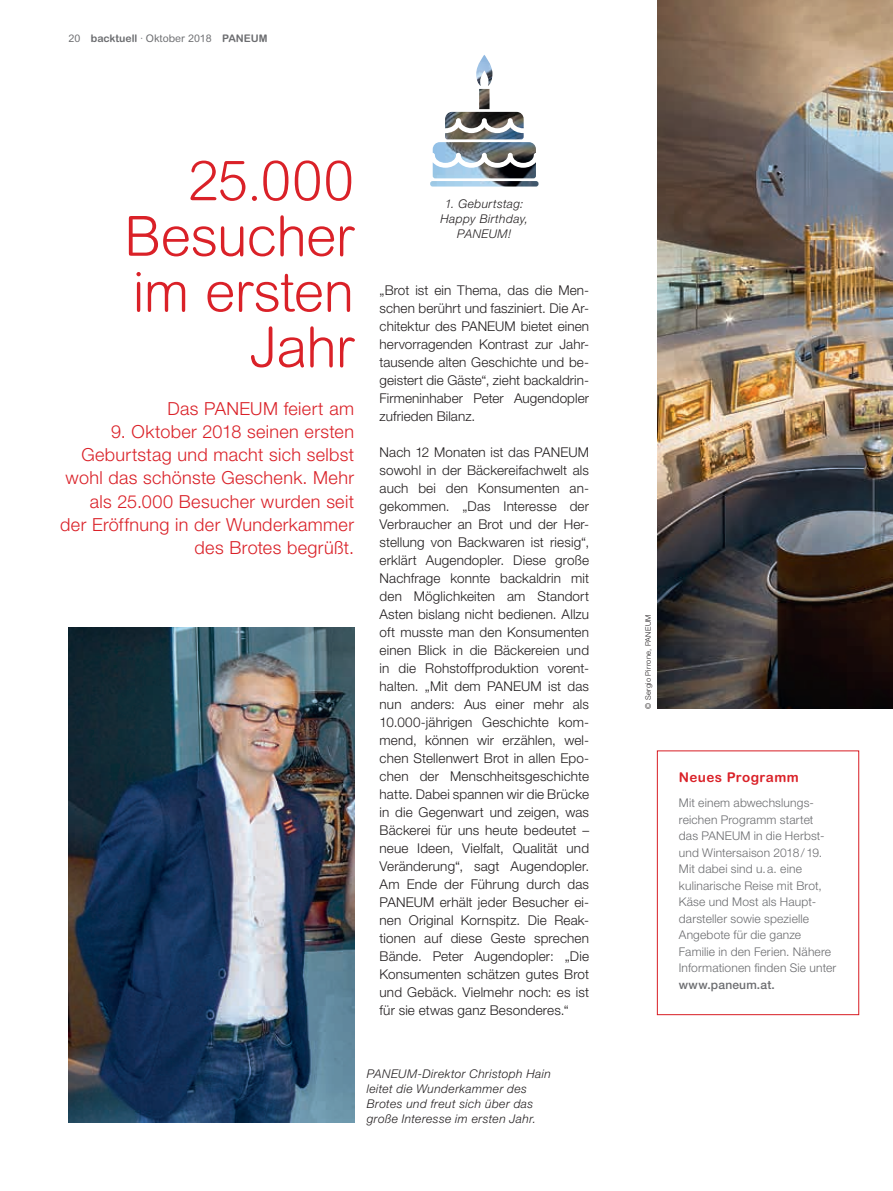
<style>
.page{position:relative;width:893px;height:1191px;background:#fff}
.page>*{position:absolute;margin:0;border:0;box-sizing:border-box;transform-origin:0 0}
.t1{font:300 55.5px/55.5px "Arial Rounded MT Std";letter-spacing:-.02em;color:#da2128;text-align:right}
.t2{font:300 18px/23.2px "Helvetica Neue LT Std";letter-spacing:.02em;color:#da2128;text-align:right}
.t3{font:300 13.5px/18px "Helvetica Neue LT Pro";letter-spacing:.01em;color:#231f20;text-align:justify}
.t4{font:700 13.5px "Arial Rounded MT Std";letter-spacing:.03em;color:#da2128}
.t5{font:300 12px/16.5px "Helvetica Neue LT Pro";letter-spacing:.015em;color:#6c6d70}
.t6{font:italic 300 12px/15px "Helvetica Neue LT Std";letter-spacing:.035em;color:#231f20;text-align:center}
.t7{font:500 12px "Helvetica Neue LT Pro";letter-spacing:.015em;color:#6c6d70}
.t8{font:700 10.5px "Arial Rounded MT Std";color:#6c6d70}
.t9{font:300 7.5px "Helvetica Neue LT Std";letter-spacing:.045em;color:#231f20}
.s1{font-weight:400}
</style>
<div class="page">
<img style="left:657px;top:0;width:236px;height:709px">
<img style="left:430px;top:55px;width:108px;height:131px">
<img style="left:68px;top:627px;width:286px;height:495px">
<div style="left:657px;top:750px;width:202px;height:265px;border:1px solid #d81c23"></div>
<p class="t8" style="left:68px;top:32px;width:201px"><span class="s1">20</span> backtuell <span class="s1">· Oktober 2018</span> PANEUM</p>
<h1 class="t1" style="left:124px;top:153px;width:231px">25.000<br>Besucher im ersten<br>Jahr</h1>
<h2 class="t2" style="left:168px;top:396px;width:188px">Das PANEUM feiert am</h2>
<h2 class="t2" style="left:60px;top:419px;width:295px">9. Oktober 2018 seinen ersten<br>Geburtstag und macht sich selbst wohl das schönste Geschenk. Mehr als 25.000 Besucher wurden seit der Eröffnung in der Wunderkammer des Brotes begrüßt.</h2>
<p class="t6" style="left:440px;top:196px;width:89px">1. Geburtstag:<br>Happy Birthday,<br>PANEUM!</p>
<p class="t3" style="left:380px;top:280px;width:211px">„Brot ist ein Thema, das die Men&shy;schen berührt und fasziniert. Die Ar&shy;chitektur des PANEUM bietet einen hervorragenden Kontrast zur Jahr&shy;tausende alten Geschichte und be&shy;geistert die Gäste“, zieht backaldrin-Firmeninhaber Peter Augendopler zufrieden Bilanz.</p>
<p class="t3" style="left:380px;top:442px;width:211px">Nach 12 Monaten ist das PANEUM sowohl in der Bäckereifachwelt als auch bei den Konsumenten an&shy;gekommen. „Das Interesse der Verbraucher an Brot und der Her&shy;stellung von Backwaren ist riesig“, erklärt Augendopler. Diese große Nachfrage konnte backaldrin mit den Möglichkeiten am Standort Asten bislang nicht bedienen. Allzu oft musste man den Konsumenten einen Blick in die Bäckereien und in die Rohstoffproduktion vorent&shy;halten. „Mit dem PANEUM ist das nun anders: Aus einer mehr als 10.000-jährigen Geschichte kom&shy;mend, können wir erzählen, wel&shy;chen Stellenwert Brot in allen Epo&shy;chen der Menschheitsgeschichte hatte. Dabei spannen wir die Brücke in die Gegenwart und zeigen, was Bäckerei für uns heute bedeutet – neue Ideen, Vielfalt, Qualität und Veränderung“, sagt Augendopler.<br>Am Ende der Führung durch das PANEUM erhält jeder Besucher ei&shy;nen Original Kornspitz. Die Reak&shy;tionen auf diese Geste sprechen Bände. Peter Augendopler: „Die Konsumenten schätzen gutes Brot und Gebäck. Vielmehr noch: es ist für sie etwas ganz Besonderes.“</p>
<p class="t6" style="left:367px;top:1066px;width:186px;text-align:left">PANEUM-Direktor Christoph Hain leitet die Wunderkammer des<br>Brotes und freut sich über das große Interesse im ersten Jahr.</p>
<p class="t9" style="left:643px;top:709px;width:96px;rotate:-90deg">© Sergio Pirrone, PANEUM</p>
<p class="t4" style="left:679px;top:769px;width:121px">Neues Programm</p>
<p class="t5" style="left:679px;top:794px;width:159px">Mit einem abwechslungs&shy;reichen Programm startet<br>das PANEUM in die Herbst&shy;und Wintersaison 2018/19.<br>Mit dabei sind u.a. eine kulinarische Reise mit Brot,<br>Käse und Most als Haupt&shy;darsteller sowie spezielle<br>Angebote für die ganze<br>Familie in den Ferien. Nähere<br>Informationen finden Sie unter</p>
<p class="t7" style="left:679px;top:977px;width:98px">www.paneum.at.</p>
</div>
